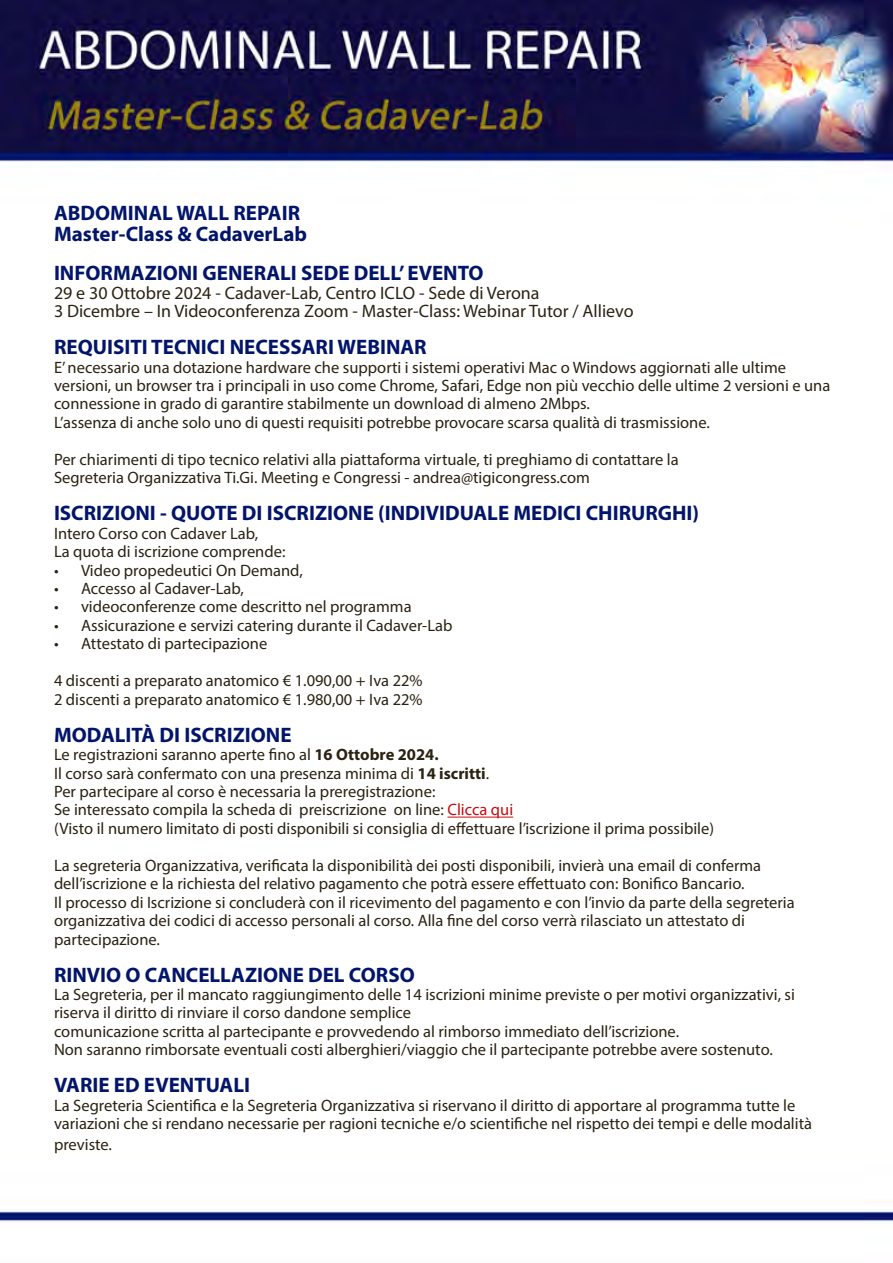
<style>
.page{position:relative;width:893px;height:1263px;background:#fff}
.page>*{position:absolute;margin:0;border:0;box-sizing:border-box;transform-origin:0 0}
.t1{font:700 21px/21px "Myriad Pro";color:#02156b}
.t2{font:18px/18.5px "Myriad Pro";color:#2b2212}
.t3{font:16.5px/18.5px "Myriad Pro";color:#2b2212}
.s1{font-weight:700}
.s2{color:#c70c0f}
</style>
<div class="page">
<img style="left:0;top:0;width:893px;height:1222px">
<hr style="left:447px;top:817px;width:66px;height:1px;background:#c70c0f">
<p class="t1" style="left:54px;top:202px;width:255px">ABDOMINAL WALL REPAIR<br>Master-Class &amp; CadaverLab</p>
<p class="t1" style="left:54px;top:262px;width:431px">INFORMAZIONI GENERALI SEDE DELL’ EVENTO</p>
<p class="t2" style="left:54px;top:283px;width:581px">29 e 30 Ottobre 2024 - Cadaver-Lab, Centro ICLO - Sede di Verona<br>3 Dicembre – In Videoconferenza Zoom - Master-Class: Webinar Tutor / Allievo</p>
<p class="t1" style="left:54px;top:336px;width:374px">REQUISITI TECNICI NECESSARI WEBINAR</p>
<p class="t3" style="left:54px;top:358px;width:778px">E’ necessario una dotazione hardware che supporti i sistemi operativi Mac o Windows aggiornati alle ultime versioni, un browser tra i principali in uso come Chrome, Safari, Edge non più vecchio delle ultime 2 versioni e una connessione in grado di garantire stabilmente un download di almeno 2Mbps.<br>L’assenza di anche solo uno di questi requisiti potrebbe provocare scarsa qualità di trasmissione.</p>
<p class="t3" style="left:54px;top:450px;width:626px">Per chiarimenti di tipo tecnico relativi alla piattaforma virtuale, ti preghiamo di contattare la<br>Segreteria Organizzativa Ti.Gi. Meeting e Congressi - andrea@tigicongress.com</p>
<p class="t1" style="left:54px;top:502px;width:647px">ISCRIZIONI - QUOTE DI ISCRIZIONE (INDIVIDUALE MEDICI CHIRURGHI)</p>
<p class="t3" style="left:54px;top:524px;width:233px">Intero Corso con Cadaver Lab,<br>La quota di iscrizione comprende:</p>
<p class="t3" style="left:54px;top:560px;width:250px">• Video propedeutici On Demand,</p>
<p class="t3" style="left:54px;top:579px;width:191px">• Accesso al Cadaver-Lab,</p>
<p class="t3" style="left:54px;top:597px;width:359px">• videoconferenze come descritto nel programma</p>
<p class="t3" style="left:54px;top:616px;width:400px">• Assicurazione e servizi catering durante il Cadaver-Lab</p>
<p class="t3" style="left:54px;top:634px;width:215px">• Attestato di partecipazione</p>
<p class="t3" style="left:54px;top:671px;width:370px">4 discenti a preparato anatomico € 1.090,00 + Iva 22%<br>2 discenti a preparato anatomico € 1.980,00 + Iva 22%</p>
<p class="t1" style="left:54px;top:723px;width:239px">MODALITÀ DI ISCRIZIONE</p>
<p class="t3" style="left:54px;top:745px;width:662px">Le registrazioni saranno aperte fino al <span class="s1">16 Ottobre 2024.<br></span>Il corso sarà confermato con una presenza minima di <span class="s1">14 iscritti</span>.<br>Per partecipare al corso è necessaria la preregistrazione:<br>Se interessato compila la scheda di preiscrizione on line: <span class="s2">Clicca qui<br></span>(Visto il numero limitato di posti disponibili si consiglia di effettuare l’iscrizione il prima possibile)</p>
<p class="t3" style="left:54px;top:856px;width:742px">La segreteria Organizzativa, verificata la disponibilità dei posti disponibili, invierà una email di conferma dell’iscrizione e la richiesta del relativo pagamento che potrà essere effettuato con: Bonifico Bancario.<br>Il processo di Iscrizione si concluderà con il ricevimento del pagamento e con l’invio da parte della segreteria organizzativa dei codici di accesso personali al corso. Alla fine del corso verrà rilasciato un attestato di partecipazione.</p>
<p class="t1" style="left:54px;top:963px;width:362px">RINVIO O CANCELLAZIONE DEL CORSO</p>
<p class="t3" style="left:54px;top:985px;width:742px">La Segreteria, per il mancato raggiungimento delle 14 iscrizioni minime previste o per motivi organizzativi, si riserva il diritto di rinviare il corso dandone semplice<br>comunicazione scritta al partecipante e provvedendo al rimborso immediato dell’iscrizione.<br>Non saranno rimborsate eventuali costi alberghieri/viaggio che il partecipante potrebbe avere sostenuto.</p>
<p class="t1" style="left:54px;top:1074px;width:198px">VARIE ED EVENTUALI</p>
<p class="t3" style="left:54px;top:1096px;width:760px">La Segreteria Scientifica e la Segreteria Organizzativa si riservano il diritto di apportare al programma tutte le variazioni che si rendano necessarie per ragioni tecniche e/o scientifiche nel rispetto dei tempi e delle modalità</p>
<p class="t3" style="left:54px;top:1135px;width:60px">previste.</p>
</div>
